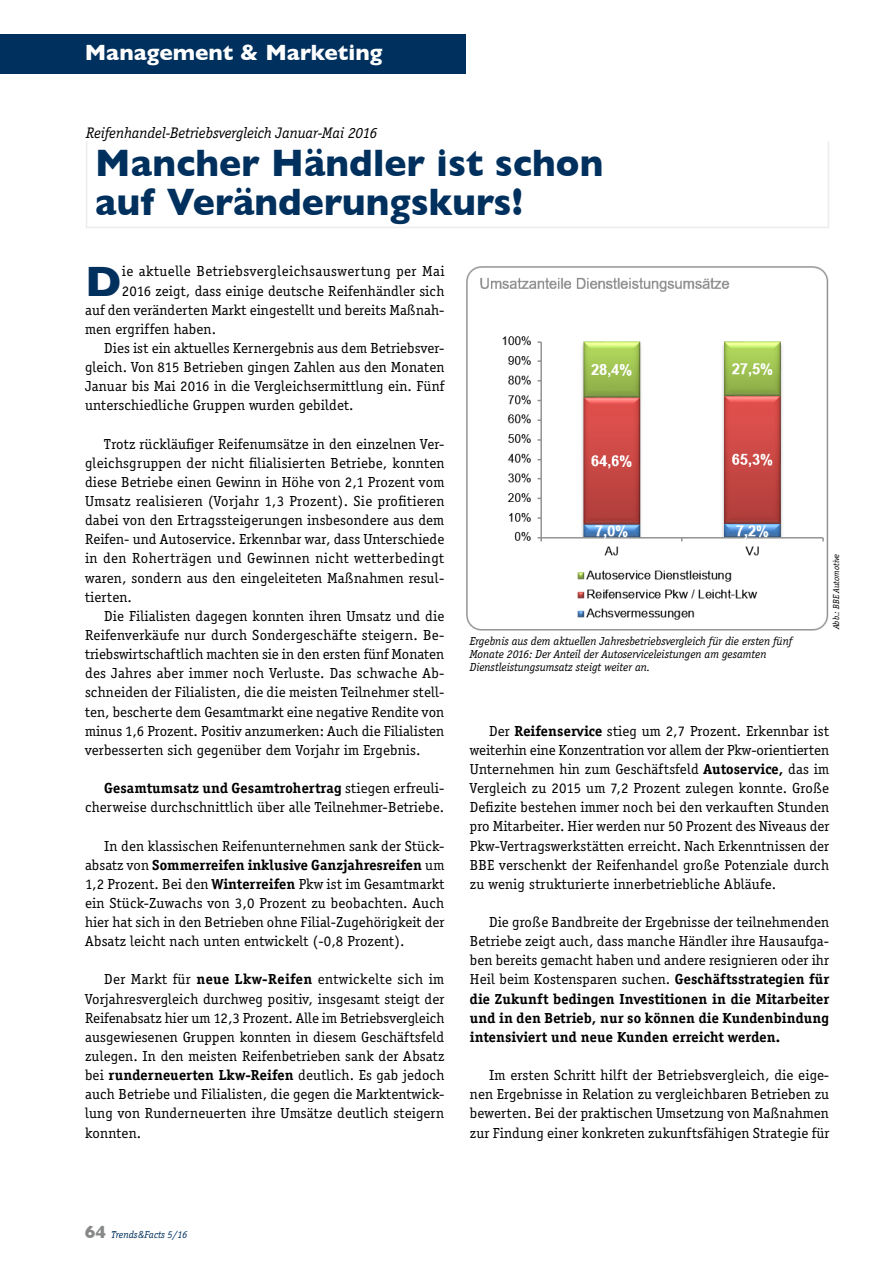
<style>
.page{position:relative;width:893px;height:1263px;background:#fff}
.page>*{position:absolute;margin:0;border:0;box-sizing:border-box;transform-origin:0 0}
.t1{font:700 43.2px "Gill Sans";color:#00305d}
.t2{font:700 39px/38.2px "Gill Sans";letter-spacing:.005em;color:#00305d;scale:.95 1}
.t3{font:700 22.5px "Gill Sans";color:#fff}
.t4{font:italic 15.75px "Officina Serif";color:#000}
.t5{font:15px/19.2px "Officina Serif";letter-spacing:.01em;color:#000;text-align:justify}
.t6{font:15px "Officina Serif";letter-spacing:.03em;color:#000}
.t7{font:italic 12px/13.2px "Officina Serif";color:#000}
.t8{font:italic 10.5px "Officina Serif";color:#00305d}
.t9{font:italic 9px "Officina Serif";color:#000}
.s1{font-weight:700}
.s2{font-family:"Gill Sans";font-weight:700;font-style:normal;font-size:18px;color:#878889}
</style>
<div class="page">
<div style="left:0;top:34px;width:465px;height:40px;background:#00305d"></div>
<div style="left:86px;top:140px;width:743px;height:88px;border:2px solid #ececed"></div>
<img style="left:466px;top:266px;width:363px;height:365px">
<h3 class="t3" style="left:85px;top:40px;width:299px">Management &amp; Marketing</h3>
<p class="t4" style="left:86px;top:124px;width:292px">Reifenhandel-Betriebsvergleich Januar-Mai 2016</p>
<h2 class="t2" style="left:95px;top:144px;width:536px">Mancher Händler ist schon auf Veränderungskurs!</h2>
<h1 class="t1" style="left:85px;top:256px;width:38px">D</h1>
<p class="t6" style="left:122px;top:263px;width:324px">ie aktuelle Betriebsvergleichsauswertung per Mai</p>
<p class="t5" style="left:122px;top:281px;width:324px">2016 zeigt, dass einige deutsche Reifenhändler sich</p>
<p class="t5" style="left:85px;top:300px;width:361px">auf den veränderten Markt eingestellt und bereits Maßnah-</p>
<p class="t5" style="left:85px;top:319px;width:133px">men ergriffen haben.</p>
<p class="t5" style="left:104px;top:339px;width:342px">Dies ist ein aktuelles Kernergebnis aus dem Betriebsver-</p>
<p class="t5" style="left:85px;top:358px;width:361px">gleich. Von 815 Betrieben gingen Zahlen aus den Monaten</p>
<p class="t5" style="left:85px;top:377px;width:361px">Januar bis Mai 2016 in die Vergleichsermittlung ein. Fünf</p>
<p class="t5" style="left:85px;top:396px;width:270px">unterschiedliche Gruppen wurden gebildet.</p>
<p class="t5" style="left:85px;top:434px;width:361px;text-indent:19px">Trotz rückläufiger Reifenumsätze in den einzelnen Ver&shy;gleichsgruppen der nicht filialisierten Betriebe, konnten diese Betriebe einen Gewinn in Höhe von 2,1 Prozent vom Umsatz realisieren (Vorjahr 1,3 Prozent). Sie profitieren dabei von den Ertragssteigerungen insbesondere aus dem Reifen- und Autoservice. Erkennbar war, dass Unterschiede in den Roherträgen und Gewinnen nicht wetterbedingt waren, sondern aus den eingeleiteten Maßnahmen resul&shy;tierten.</p>
<p class="t5" style="left:85px;top:606px;width:361px;text-indent:19px">Die Filialisten dagegen konnten ihren Umsatz und die Reifenverkäufe nur durch Sondergeschäfte steigern. Be&shy;triebswirtschaftlich machten sie in den ersten fünf Monaten des Jahres aber immer noch Verluste. Das schwache Ab&shy;schneiden der Filialisten, die die meisten Teilnehmer stell&shy;ten, bescherte dem Gesamtmarkt eine negative Rendite von minus 1,6 Prozent. Positiv anzumerken: Auch die Filialisten verbesserten sich gegenüber dem Vorjahr im Ergebnis.</p>
<p class="t5" style="left:85px;top:779px;width:361px;text-align:right"><span class="s1">Gesamtumsatz und Gesamtrohertrag</span> stiegen erfreuli&shy;cherweise durchschnittlich über alle Teilnehmer-Betriebe.</p>
<p class="t5" style="left:85px;top:836px;width:361px;text-indent:19px">In den klassischen Reifenunternehmen sank der Stück&shy;absatz von <span class="s1">Sommerreifen inklusive Ganzjahresreifen</span> um 1,2 Prozent. Bei den <span class="s1">Winterreifen</span> Pkw ist im Gesamtmarkt ein Stück-Zuwachs von 3,0 Prozent zu beobachten. Auch hier hat sich in den Betrieben ohne Filial-Zugehörigkeit der Absatz leicht nach unten entwickelt (-0,8 Prozent).</p>
<p class="t5" style="left:85px;top:970px;width:361px;text-indent:19px">Der Markt für <span class="s1">neue Lkw-Reifen</span> entwickelte sich im Vorjahresvergleich durchweg positiv, insgesamt steigt der Reifenabsatz hier um 12,3 Prozent. Alle im Betriebsvergleich ausgewiesenen Gruppen konnten in diesem Geschäftsfeld zulegen. In den meisten Reifenbetrieben sank der Absatz bei <span class="s1">runderneuerten Lkw-Reifen</span> deutlich. Es gab jedoch auch Betriebe und Filialisten, die gegen die Marktentwick&shy;lung von Runderneuerten ihre Umsätze deutlich steigern konnten.</p>
<p class="t7" style="left:470px;top:634px;width:324px">Ergebnis aus dem aktuellen Jahresbetriebsvergleich für die ersten fünf<br>Monate 2016: Der Anteil der Autoserviceleistungen am gesamten<br>Dienstleistungsumsatz steigt weiter an.</p>
<p class="t9" style="left:831px;top:629px;width:77px;rotate:-90deg">Abb.: BBE Automotive</p>
<p class="t5" style="left:470px;top:721px;width:361px;text-indent:19px">Der <span class="s1">Reifenservice</span> stieg um 2,7 Prozent. Erkennbar ist weiterhin eine Konzentration vor allem der Pkw-orientierten Unternehmen hin zum Geschäftsfeld <span class="s1">Autoservice,</span> das im Vergleich zu 2015 um 7,2 Prozent zulegen konnte. Große Defizite bestehen immer noch bei den verkauften Stunden pro Mitarbeiter. Hier werden nur 50 Prozent des Niveaus der Pkw-Vertragswerkstätten erreicht. Nach Erkenntnissen der BBE verschenkt der Reifenhandel große Potenziale durch zu wenig strukturierte innerbetriebliche Abläufe.</p>
<p class="t5" style="left:470px;top:913px;width:361px;text-indent:19px">Die große Bandbreite der Ergebnisse der teilnehmenden Betriebe zeigt auch, dass manche Händler ihre Hausaufga&shy;ben bereits gemacht haben und andere resignieren oder ihr Heil beim Kostensparen suchen. <span class="s1">Geschäftsstrategien für die Zukunft bedingen Investitionen in die Mitarbeiter und in den Betrieb, nur so können die Kundenbindung intensiviert und neue Kunden erreicht werden.</span></p>
<p class="t5" style="left:470px;top:1066px;width:361px;text-indent:19px">Im ersten Schritt hilft der Betriebsvergleich, die eige&shy;nen Ergebnisse in Relation zu vergleichbaren Betrieben zu bewerten. Bei der praktischen Umsetzung von Maßnahmen zur Findung einer konkreten zukunftsfähigen Strategie für</p>
<p class="t8" style="left:85px;top:1228px;width:104px"><span class="s2">64</span> Trends&amp;Facts 5/16</p>
</div>
